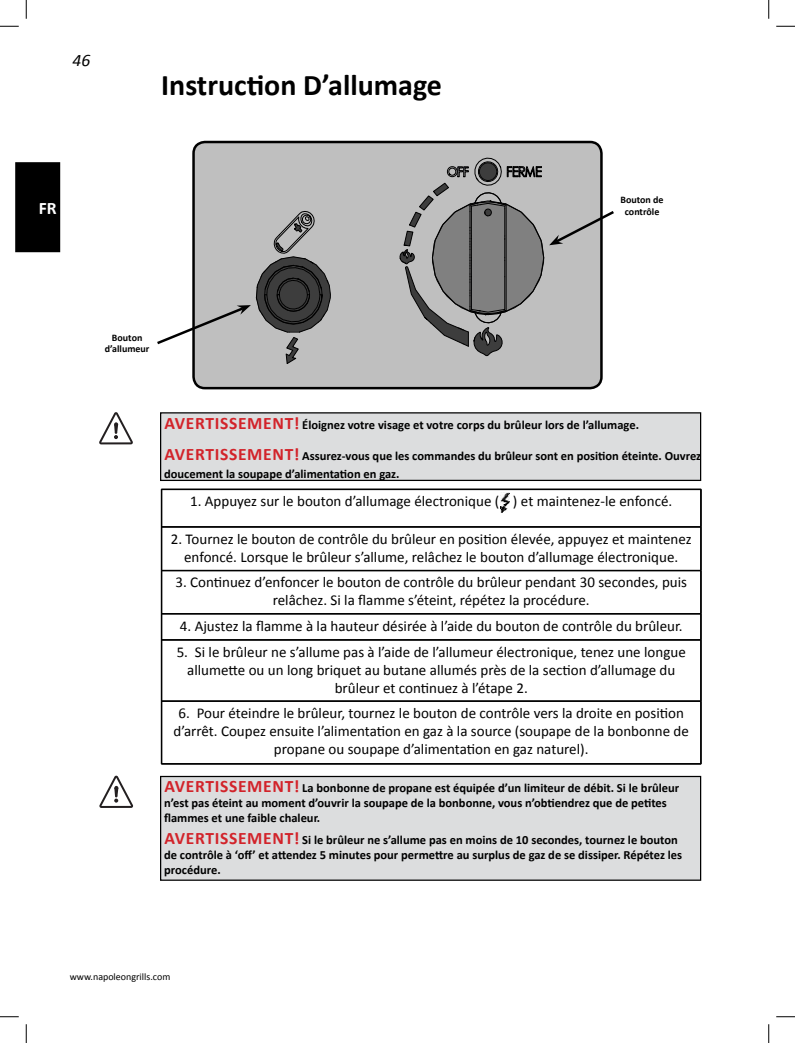
<style>
.page{position:relative;width:795px;height:1043px;background:#fff}
.page>*{position:absolute;margin:0;border:0;box-sizing:border-box;transform-origin:0 0}
.t1{font:700 30px "Calibri";color:#000}
.t2{font:italic 17.5px "Calibri";color:#000}
.t3{font:700 17.5px "Calibri";color:#fff}
.t4{font:15px/18px "Calibri";color:#000;text-align:center}
.t5{font:700 12.5px/15px "Calibri";color:#000}
.t6{font:700 10px/11.2px "Calibri";color:#000;text-align:center}
.t7{font:10px "Calibri";color:#000}
.s1{font-size:17.5px;color:#d2232a}
</style>
<div class="page">
<div style="left:16px;top:163px;width:44px;height:88px;background:#000"></div>
<div style="left:15px;top:162px;width:45px;height:90px;border:1px solid #000"></div>
<div style="left:161px;top:776px;width:540px;height:104px;background:#dcddde"></div>
<div style="left:160px;top:776px;width:541px;height:104px;border:1px solid #000"></div>
<div style="left:161px;top:413px;width:540px;height:67px;background:#dcddde"></div>
<div style="left:160px;top:412px;width:541px;height:69px;border:1px solid #000"></div>
<svg style="left:99px;top:412px;width:34px;height:32px"></svg>
<svg style="left:99px;top:775px;width:34px;height:33px"></svg>
<hr style="left:162px;top:489px;width:539px;height:1px;background:#000">
<hr style="left:161px;top:489px;width:1px;height:38px;background:#000">
<hr style="left:162px;top:489px;width:1px;height:37px;background:#000">
<hr style="left:700px;top:489px;width:1px;height:37px;background:#000">
<hr style="left:701px;top:489px;width:1px;height:38px;background:#000">
<hr style="left:162px;top:526px;width:539px;height:1px;background:#000">
<hr style="left:162px;top:527px;width:539px;height:1px;background:#000">
<hr style="left:161px;top:527px;width:1px;height:43px;background:#000">
<hr style="left:162px;top:527px;width:1px;height:43px;background:#000">
<hr style="left:700px;top:527px;width:1px;height:43px;background:#000">
<hr style="left:701px;top:527px;width:1px;height:43px;background:#000">
<hr style="left:162px;top:570px;width:539px;height:1px;background:#000">
<hr style="left:161px;top:570px;width:1px;height:43px;background:#000">
<hr style="left:162px;top:571px;width:1px;height:42px;background:#000">
<hr style="left:700px;top:571px;width:1px;height:42px;background:#000">
<hr style="left:701px;top:570px;width:1px;height:43px;background:#000">
<hr style="left:162px;top:613px;width:539px;height:1px;background:#000">
<hr style="left:162px;top:614px;width:539px;height:1px;background:#000">
<svg style="left:161px;top:613px;width:2px;height:27px"></svg>
<svg style="left:700px;top:613px;width:2px;height:27px"></svg>
<hr style="left:162px;top:639px;width:539px;height:1px;background:#000">
<hr style="left:162px;top:640px;width:539px;height:1px;background:#000">
<hr style="left:161px;top:640px;width:1px;height:61px;background:#000">
<hr style="left:162px;top:640px;width:1px;height:60px;background:#000">
<hr style="left:700px;top:640px;width:1px;height:60px;background:#000">
<hr style="left:701px;top:640px;width:1px;height:61px;background:#000">
<hr style="left:162px;top:700px;width:539px;height:1px;background:#000">
<hr style="left:162px;top:701px;width:539px;height:1px;background:#000">
<hr style="left:161px;top:701px;width:1px;height:63px;background:#000">
<hr style="left:162px;top:701px;width:1px;height:62px;background:#000">
<hr style="left:700px;top:701px;width:1px;height:62px;background:#000">
<hr style="left:701px;top:701px;width:1px;height:63px;background:#000">
<hr style="left:162px;top:763px;width:539px;height:1px;background:#000">
<hr style="left:161px;top:764px;width:540px;height:1px;background:#000">
<svg style="left:501px;top:492px;width:9px;height:20px"></svg>
<div style="left:195px;top:142px;width:405px;height:246px;background:#bfbfbf"></div>
<div style="left:192px;top:141px;width:411px;height:248px;border:2px solid #000;border-radius:11px"></div>
<svg style="left:399px;top:142px;width:215px;height:214px;background:#a3a3a3"></svg>
<svg style="left:157px;top:210px;width:174px;height:155px"></svg>
<svg style="left:0;top:25px;width:19px;height:2px"></svg>
<svg style="left:776px;top:25px;width:19px;height:2px"></svg>
<svg style="left:0;top:1016px;width:19px;height:1px"></svg>
<svg style="left:776px;top:1016px;width:19px;height:1px"></svg>
<svg style="left:25px;top:0;width:2px;height:19px"></svg>
<svg style="left:25px;top:1024px;width:2px;height:18px"></svg>
<svg style="left:768px;top:0;width:2px;height:19px"></svg>
<svg style="left:768px;top:1024px;width:2px;height:18px"></svg>
<p class="t2" style="left:72px;top:48px;width:19px">46</p>
<p class="t3" style="left:39px;top:197px;width:19px">FR</p>
<h1 class="t1" style="left:161px;top:66px;width:282px">Instruction D’allumage</h1>
<p class="t6" style="left:621px;top:193px;width:45px;line-height:12px">Bouton de contrôle</p>
<p class="t6" style="left:105px;top:332px;width:46px">Bouton d’allumeur</p>
<p class="t5" style="left:164px;top:417px;width:476px"><span class="s1">AVERTISSEMENT!</span> Éloignez votre visage et votre corps du brûleur lors de l’allumage.</p>
<p class="t5" style="left:164px;top:447px;width:539px;line-height:18px"><span class="s1">AVERTISSEMENT!</span> Assurez-vous que les commandes du brûleur sont en position éteinte. Ouvrez doucement la soupape d’alimentation en gaz.</p>
<p class="t4" style="left:190px;top:492px;width:484px">1. Appuyez sur le bouton d’allumage électronique ( ) et maintenez-le enfoncé.</p>
<p class="t4" style="left:171px;top:530px;width:522px">2. Tournez le bouton de contrôle du brûleur en position élevée, appuyez et maintenez enfoncé. Lorsque le brûleur s’allume, relâchez le bouton d’allumage électronique.</p>
<p class="t4" style="left:175px;top:573px;width:513px">3. Continuez d’enfoncer le bouton de contrôle du brûleur pendant 30 secondes, puis relâchez. Si la flamme s’éteint, répétez la procédure.</p>
<p class="t4" style="left:180px;top:616px;width:504px">4. Ajustez la flamme à la hauteur désirée à l’aide du bouton de contrôle du brûleur.</p>
<p class="t4" style="left:177px;top:643px;width:511px">5. Si le brûleur ne s’allume pas à l’aide de l’allumeur électronique, tenez une longue allumette ou un long briquet au butane allumés près de la section d’allumage du brûleur et continuez à l’étape 2.</p>
<p class="t4" style="left:173px;top:704px;width:517px">6. Pour éteindre le brûleur, tournez le bouton de contrôle vers la droite en position d’arrêt. Coupez ensuite l’alimentation en gaz à la source (soupape de la bonbonne de propane ou soupape d’alimentation en gaz naturel).</p>
<p class="t5" style="left:164px;top:780px;width:517px"><span class="s1">AVERTISSEMENT!</span> La bonbonne de propane est équipée d’un limiteur de débit. Si le brûleur n’est pas éteint au moment d’ouvrir la soupape de la bonbonne, vous n’obtiendrez que de petites flammes et une faible chaleur.</p>
<p class="t5" style="left:164px;top:832px;width:520px"><span class="s1">AVERTISSEMENT!</span> Si le brûleur ne s’allume pas en moins de 10 secondes, tournez le bouton de contrôle à ‘off’ et attendez 5 minutes pour permettre au surplus de gaz de se dissiper. Répétez les procédure.</p>
<p class="t7" style="left:70px;top:970px;width:102px">www.napoleongrills.com</p>
</div>
